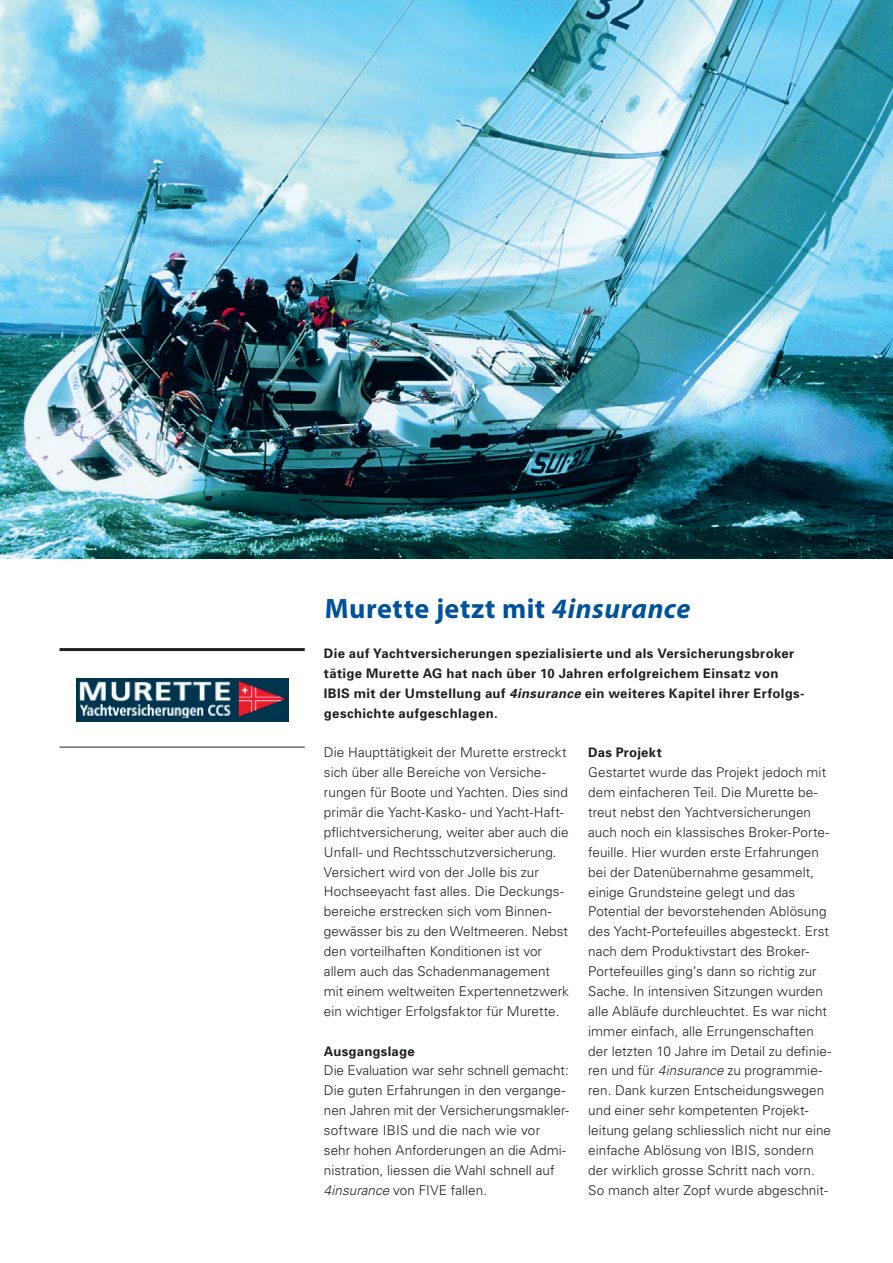
<style>
.page{position:relative;width:893px;height:1263px;background:#fff}
.page>*{position:absolute;margin:0;border:0;box-sizing:border-box;transform-origin:0 0}
.t1{font:700 28.2px "Myriad Pro";letter-spacing:.015em;color:#01529a}
.t2{font:300 13.5px/19.8px "Univers";letter-spacing:.005em;color:#231f20}
.t3{font:700 13.2px/19.8px "Univers";letter-spacing:.03em;color:#231f20}
.s1{font-style:italic}
</style>
<div class="page">
<img style="left:0;top:0;width:893px;height:559px">
<img style="left:76px;top:679px;width:212px;height:42px">
<hr style="left:60px;top:648px;width:245px;height:3px;background:#231f20">
<hr style="left:60px;top:747px;width:245px;height:1px;background:#231f20">
<h1 class="t1" style="left:325px;top:590px;width:367px">Murette jetzt mit <span class="s1">4insurance</span></h1>
<p class="t3" style="left:324px;top:643px;width:482px">Die auf Yachtversicherungen spezialisierte und als Versicherungsbroker tätige Murette AG hat nach über 10 Jahren erfolgreichem Einsatz von IBIS mit der Umstellung auf <span class="s1">4insurance</span> ein weiteres Kapitel ihrer Erfolgs&shy;geschichte aufgeschlagen.</p>
<p class="t3" style="left:588px;top:743px;width:75px">Das Projekt</p>
<p class="t2" style="left:588px;top:763px;width:245px">Gestartet wurde das Projekt jedoch mit dem einfacheren Teil. Die Murette be&shy;treut nebst den Yachtversicherungen auch noch ein klassisches Broker-Porte&shy;feuille. Hier wurden erste Erfahrungen bei der Datenübernahme gesammelt, einige Grundsteine gelegt und das Potential der bevorstehenden Ablösung des Yacht-Portefeuilles abgesteckt. Erst nach dem Produktivstart des Broker-Portefeuilles ging’s dann so richtig zur Sache. In intensiven Sitzungen wurden alle Abläufe durchleuchtet. Es war nicht immer einfach, alle Errungenschaften der letzten 10 Jahre im Detail zu definie&shy;ren und für <span class="s1">4insurance</span> zu programmie&shy;ren. Dank kurzen Entscheidungswegen und einer sehr kompetenten Projekt&shy;leitung gelang schliesslich nicht nur eine einfache Ablösung von IBIS, sondern der wirklich grosse Schritt nach vorn.<br>So manch alter Zopf wurde abgeschnit-</p>
<p class="t2" style="left:324px;top:743px;width:247px">Die Haupttätigkeit der Murette erstreckt sich über alle Bereiche von Versiche&shy;rungen für Boote und Yachten. Dies sind primär die Yacht-Kasko- und Yacht-Haft&shy;pflichtversicherung, weiter aber auch die Unfall- und Rechtsschutzversicherung.<br>Versichert wird von der Jolle bis zur Hochseeyacht fast alles. Die Deckungs&shy;bereiche erstrecken sich vom Binnen&shy;gewässer bis zu den Weltmeeren. Nebst den vorteilhaften Konditionen ist vor allem auch das Schadenmanagement mit einem weltweiten Expertennetzwerk ein wichtiger Erfolgsfaktor für Murette.</p>
<p class="t3" style="left:324px;top:1041px;width:92px">Ausgangslage</p>
<p class="t2" style="left:324px;top:1061px;width:247px">Die Evaluation war sehr schnell gemacht:<br>Die guten Erfahrungen in den vergange&shy;nen Jahren mit der Versicherungsmakler&shy;software IBIS und die nach wie vor sehr hohen Anforderungen an die Admi&shy;nistration, liessen die Wahl schnell auf <span class="s1">4insurance</span> von FIVE fallen.</p>
</div>
